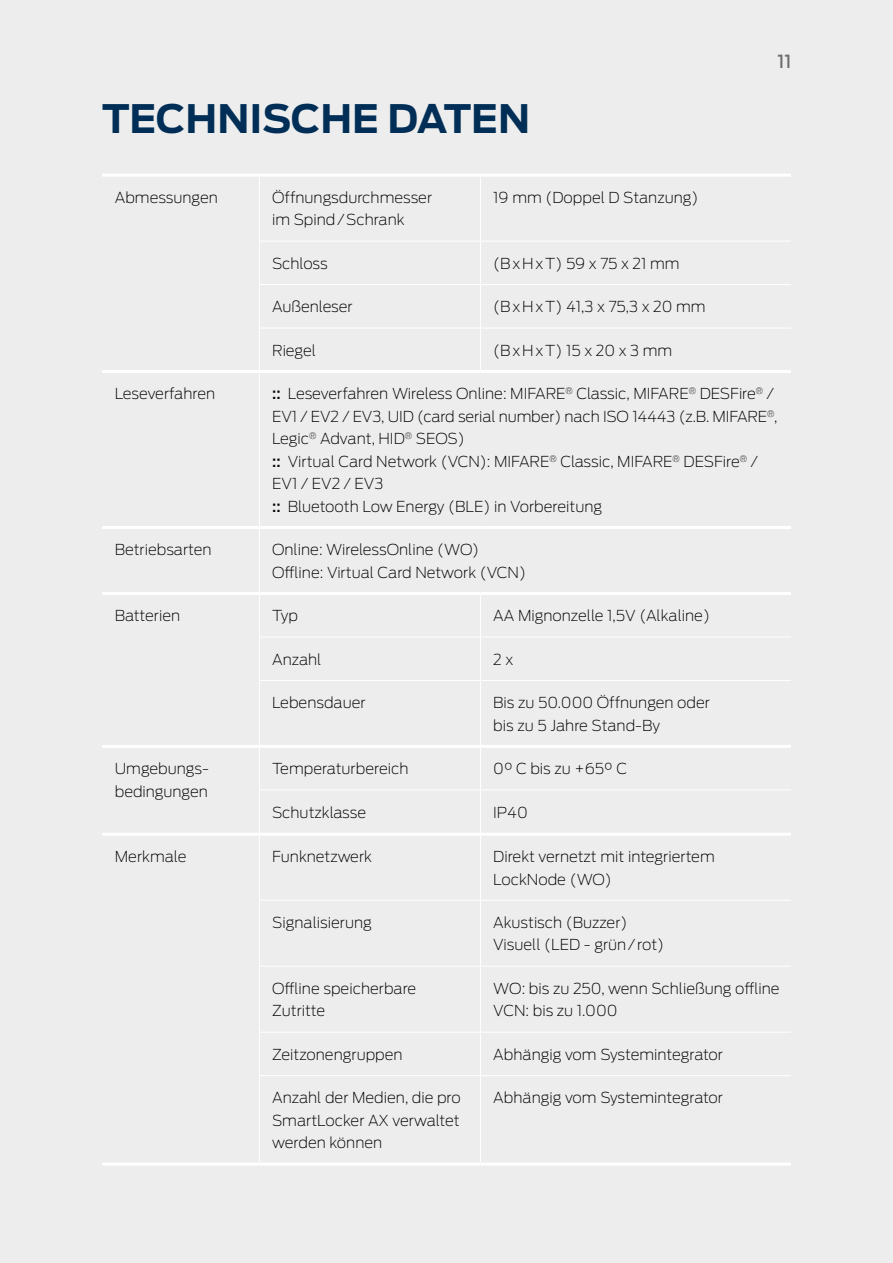
<style>
.page{position:relative;width:893px;height:1263px;background:#ededed}
.page>*{position:absolute;margin:0;border:0;box-sizing:border-box;transform-origin:0 0}
.t1{font:700 39px "Antenna";color:#002e56}
.t2{font:500 18px "Antenna";color:#706f6f}
.t3{font:200 15px/22.5px "Antenna";color:#000}
.t4{font:200 15px "Antenna";letter-spacing:.06em;color:#000}
.t5{font:200 15px "Antenna";letter-spacing:.125em;color:#000}
.s1{font-weight:500}
</style>
<div class="page">
<hr style="left:102px;top:174px;width:157px;height:3px;background:#fff">
<hr style="left:259px;top:174px;width:221px;height:3px;background:#fff">
<hr style="left:480px;top:174px;width:311px;height:3px;background:#fff">
<hr style="left:102px;top:745px;width:157px;height:3px;background:#fff">
<hr style="left:260px;top:745px;width:220px;height:3px;background:#fff">
<hr style="left:481px;top:745px;width:310px;height:3px;background:#fff">
<hr style="left:102px;top:833px;width:157px;height:3px;background:#fff">
<hr style="left:260px;top:833px;width:220px;height:3px;background:#fff">
<hr style="left:481px;top:833px;width:310px;height:3px;background:#fff">
<hr style="left:102px;top:370px;width:157px;height:3px;background:#fff">
<hr style="left:102px;top:526px;width:157px;height:3px;background:#fff">
<hr style="left:102px;top:592px;width:157px;height:3px;background:#fff">
<hr style="left:259px;top:1162px;width:221px;height:3px;background:#fff">
<hr style="left:480px;top:1162px;width:311px;height:3px;background:#fff">
<hr style="left:260px;top:370px;width:220px;height:3px;background:#fff">
<hr style="left:480px;top:370px;width:311px;height:3px;background:#fff">
<hr style="left:260px;top:526px;width:220px;height:3px;background:#fff">
<hr style="left:480px;top:526px;width:311px;height:3px;background:#fff">
<hr style="left:260px;top:592px;width:220px;height:3px;background:#fff">
<hr style="left:480px;top:592px;width:311px;height:3px;background:#fff">
<hr style="left:259px;top:177px;width:1px;height:64px;background:#fff">
<hr style="left:259px;top:241px;width:1px;height:43px;background:#fff">
<hr style="left:259px;top:285px;width:1px;height:43px;background:#fff">
<hr style="left:259px;top:328px;width:1px;height:43px;background:#fff">
<hr style="left:480px;top:177px;width:1px;height:64px;background:#fff">
<hr style="left:480px;top:241px;width:1px;height:43px;background:#fff">
<hr style="left:480px;top:285px;width:1px;height:43px;background:#fff">
<hr style="left:480px;top:328px;width:1px;height:42px;background:#fff">
<hr style="left:259px;top:593px;width:1px;height:43px;background:#fff">
<hr style="left:480px;top:595px;width:1px;height:41px;background:#fff">
<hr style="left:259px;top:636px;width:221px;height:1px;background:#fff">
<hr style="left:259px;top:637px;width:1px;height:43px;background:#fff">
<hr style="left:480px;top:636px;width:311px;height:1px;background:#fff">
<hr style="left:480px;top:637px;width:1px;height:43px;background:#fff">
<hr style="left:259px;top:680px;width:221px;height:1px;background:#fff">
<hr style="left:259px;top:681px;width:1px;height:65px;background:#fff">
<hr style="left:480px;top:680px;width:311px;height:1px;background:#fff">
<hr style="left:480px;top:681px;width:1px;height:65px;background:#fff">
<hr style="left:259px;top:746px;width:1px;height:43px;background:#fff">
<hr style="left:480px;top:746px;width:1px;height:43px;background:#fff">
<hr style="left:259px;top:789px;width:221px;height:1px;background:#fff">
<hr style="left:259px;top:790px;width:1px;height:44px;background:#fff">
<hr style="left:480px;top:789px;width:311px;height:1px;background:#fff">
<hr style="left:480px;top:790px;width:1px;height:44px;background:#fff">
<hr style="left:102px;top:1162px;width:157px;height:3px;background:#fff">
<hr style="left:259px;top:834px;width:1px;height:66px;background:#fff">
<hr style="left:480px;top:834px;width:1px;height:66px;background:#fff">
<hr style="left:259px;top:900px;width:221px;height:1px;background:#fff">
<hr style="left:259px;top:900px;width:1px;height:66px;background:#fff">
<hr style="left:480px;top:900px;width:311px;height:1px;background:#fff">
<hr style="left:480px;top:900px;width:1px;height:66px;background:#fff">
<hr style="left:259px;top:966px;width:221px;height:1px;background:#fff">
<hr style="left:259px;top:966px;width:1px;height:66px;background:#fff">
<hr style="left:480px;top:966px;width:311px;height:1px;background:#fff">
<hr style="left:480px;top:966px;width:1px;height:66px;background:#fff">
<hr style="left:259px;top:1032px;width:221px;height:1px;background:#fff">
<hr style="left:259px;top:1032px;width:1px;height:43px;background:#fff">
<hr style="left:480px;top:1032px;width:311px;height:1px;background:#fff">
<hr style="left:480px;top:1032px;width:1px;height:43px;background:#fff">
<hr style="left:259px;top:1075px;width:221px;height:1px;background:#fff">
<hr style="left:259px;top:1076px;width:1px;height:86px;background:#fff">
<hr style="left:480px;top:1075px;width:311px;height:1px;background:#fff">
<hr style="left:480px;top:1076px;width:1px;height:86px;background:#fff">
<hr style="left:259px;top:371px;width:1px;height:156px;background:#fff">
<hr style="left:259px;top:527px;width:1px;height:66px;background:#fff">
<hr style="left:259px;top:241px;width:221px;height:1px;background:#fff">
<hr style="left:480px;top:241px;width:311px;height:1px;background:#fff">
<hr style="left:259px;top:284px;width:221px;height:1px;background:#fff">
<hr style="left:480px;top:284px;width:311px;height:1px;background:#fff">
<hr style="left:259px;top:328px;width:221px;height:1px;background:#fff">
<hr style="left:480px;top:328px;width:311px;height:1px;background:#fff">
<h1 class="t1" style="left:102px;top:92px;width:430px">TECHNISCHE DATEN</h1>
<p class="t2" style="left:777px;top:49px;width:16px">11</p>
<p class="t3" style="left:115px;top:186px;width:105px">Abmessungen</p>
<p class="t3" style="left:272px;top:186px;width:162px">Öffnungsdurchmesser im Spind/Schrank</p>
<p class="t3" style="left:493px;top:186px;width:207px">19 mm (Doppel D Stanzung)</p>
<p class="t3" style="left:272px;top:252px;width:57px">Schloss</p>
<p class="t4" style="left:493px;top:254px;width:188px">(BxHxT) 59 x 75 x 21 mm</p>
<p class="t3" style="left:272px;top:295px;width:82px">Außenleser</p>
<p class="t4" style="left:493px;top:297px;width:214px">(BxHxT) 41,3 x 75,3 x 20 mm</p>
<p class="t3" style="left:272px;top:339px;width:45px">Riegel</p>
<p class="t5" style="left:493px;top:341px;width:181px">(BxHxT) 15 x 20 x 3 mm</p>
<p class="t3" style="left:115px;top:382px;width:102px">Leseverfahren</p>
<p class="t3" style="left:272px;top:382px;width:507px"><span class="s1">::</span> Leseverfahren Wireless Online: MIFARE<sup>®</sup> Classic, MIFARE<sup>®</sup> DESFire<sup>®</sup> / EV1 / EV2 / EV3, UID (card serial number) nach ISO 14443 (z.B. MIFARE<sup>®</sup>, Legic<sup>®</sup> Advant, HID<sup>®</sup> SEOS)<br><span class="s1">::</span> Virtual Card Network (VCN): MIFARE<sup>®</sup> Classic, MIFARE<sup>®</sup> DESFire<sup>®</sup> / EV1 / EV2 / EV3<br><span class="s1">::</span> Bluetooth Low Energy (BLE) in Vorbereitung</p>
<p class="t3" style="left:115px;top:538px;width:98px">Betriebsarten</p>
<p class="t3" style="left:272px;top:538px;width:255px">Online: WirelessOnline (WO)<br>Offline: Virtual Card Network (VCN)</p>
<p class="t3" style="left:115px;top:604px;width:67px">Batterien</p>
<p class="t3" style="left:272px;top:604px;width:27px">Typ</p>
<p class="t3" style="left:493px;top:604px;width:218px">AA Mignonzelle 1,5V (Alkaline)</p>
<p class="t3" style="left:272px;top:647px;width:51px">Anzahl</p>
<p class="t3" style="left:493px;top:647px;width:22px">2 x</p>
<p class="t3" style="left:272px;top:691px;width:95px">Lebensdauer</p>
<p class="t3" style="left:493px;top:691px;width:218px">Bis zu 50.000 Öffnungen oder bis zu 5 Jahre Stand-By</p>
<p class="t3" style="left:115px;top:757px;width:95px">Umgebungs&shy;bedingungen</p>
<p class="t3" style="left:272px;top:757px;width:138px">Temperaturbereich</p>
<p class="t3" style="left:493px;top:757px;width:135px">0° C bis zu +65° C</p>
<p class="t3" style="left:272px;top:800px;width:96px">Schutzklasse</p>
<p class="t3" style="left:493px;top:800px;width:36px">IP40</p>
<p class="t3" style="left:115px;top:845px;width:73px">Merkmale</p>
<p class="t3" style="left:272px;top:845px;width:101px">Funknetzwerk</p>
<p class="t3" style="left:493px;top:845px;width:223px">Direkt vernetzt mit integriertem<br>LockNode (WO)</p>
<p class="t3" style="left:272px;top:911px;width:101px">Signalisierung</p>
<p class="t3" style="left:493px;top:911px;width:172px">Akustisch (Buzzer)<br>Visuell (LED - grün/ rot)</p>
<p class="t3" style="left:272px;top:977px;width:146px">Offline speicherbare<br>Zutritte</p>
<p class="t3" style="left:493px;top:977px;width:288px">WO: bis zu 250, wenn Schließung offline<br>VCN: bis zu 1.000</p>
<p class="t3" style="left:272px;top:1043px;width:132px">Zeitzonengruppen</p>
<p class="t3" style="left:493px;top:1043px;width:231px">Abhängig vom Systemintegrator</p>
<p class="t3" style="left:272px;top:1086px;width:190px;text-align:justify">Anzahl der Medien, die pro SmartLocker AX verwaltet werden können</p>
<p class="t3" style="left:493px;top:1086px;width:231px">Abhängig vom Systemintegrator</p>
</div>
